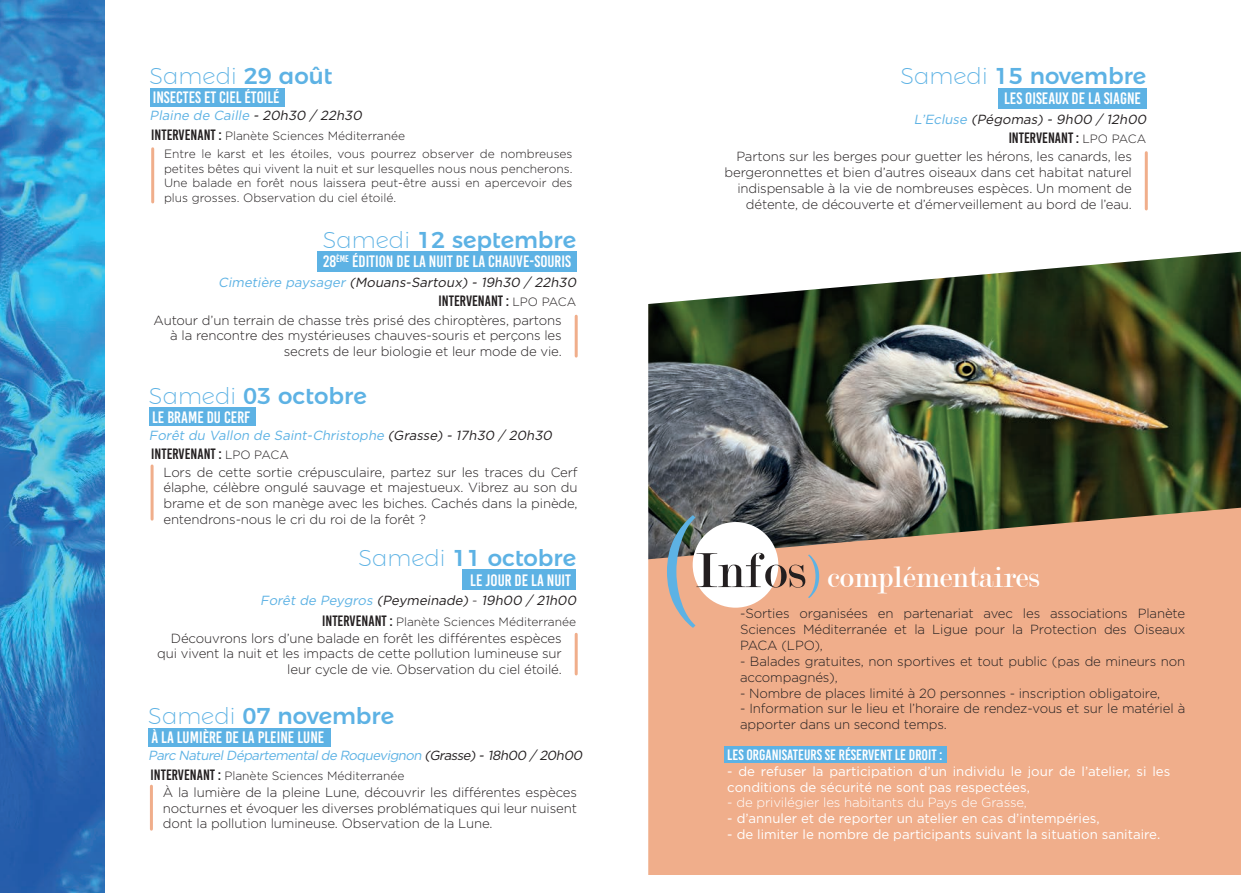
<style>
.page{position:relative;width:1259px;height:893px;background:#fff}
.page>*{position:absolute;margin:0;border:0;box-sizing:border-box;transform-origin:0 0}
.t1{font:31.5px "Modern";color:#fff}
.t2{font:500 22.95px "Montserrat Alternates";color:#5db2e4}
.t3{font:200 22.95px "Montserrat Alternates";color:#5db2e4}
.t4{font:16.5px "Bebas Kai";color:#fff}
.t5{font:15px "Bebas Kai";color:#231f20}
.t6{font:15px "Bebas Kai";color:#fff}
.t7{font:300 13.2px/15.9px "Gotham";letter-spacing:-.01em;color:#231f20;text-align:justify}
.t8{font:13.2px/15.9px "Gotham";color:#fff}
.t9{font:italic 13.2px "Gotham";color:#5db2e4}
.t10{font:italic 13.2px "Gotham";color:#231f20}
.t11{font:300 13.2px "Gotham";letter-spacing:-.01em;color:#fff}
.t12{font:300 12px/14.4px "Gotham";color:#231f20;text-align:justify}
.s1{font-weight:500}
.s2{color:#231f20}
.s3{font-family:"Bebas Kai";font-weight:400;font-size:15px}
.s4{font-weight:200}
.s5{color:#5db2e4}
.s6{font-family:"Gotham";font-weight:300;font-size:12px}
.s7{font-weight:300;font-style:normal}
.s8{font-size:52.5px;color:#231f20}
</style>
<div class="page">
<img style="left:649px;top:252px;width:591px;height:254px">
<div style="left:150px;top:88px;width:134px;height:19px;background:#5db2e4"></div>
<hr style="left:151px;top:149px;width:3px;height:53px;background:#f0ae8b">
<div style="left:149px;top:407px;width:106px;height:19px;background:#5db2e4"></div>
<hr style="left:151px;top:466px;width:3px;height:53px;background:#f0ae8b">
<div style="left:148px;top:728px;width:183px;height:18px;background:#5db2e4"></div>
<hr style="left:150px;top:786px;width:3px;height:43px;background:#f0ae8b">
<div style="left:317px;top:251px;width:259px;height:21px;background:#5db2e4"></div>
<hr style="left:575px;top:316px;width:3px;height:40px;background:#f0ae8b">
<div style="left:463px;top:569px;width:113px;height:21px;background:#5db2e4"></div>
<hr style="left:575px;top:634px;width:3px;height:40px;background:#f0ae8b">
<img style="left:0;top:0;width:105px;height:893px">
<div style="left:998px;top:88px;width:148px;height:20px;background:#5db2e4"></div>
<hr style="left:1144px;top:153px;width:3px;height:56px;background:#f0ae8b">
<div style="left:649px;top:506px;width:591px;height:368px;background:#f0ae8b"></div>
<div style="left:692px;top:522px;width:86px;height:86px;background:#fff;border-radius:50%"></div>
<svg style="left:808px;top:554px;width:11px;height:44px"></svg>
<svg style="left:667px;top:515px;width:28px;height:113px;background:#999892"></svg>
<div style="left:724px;top:746px;width:222px;height:16px;background:#5db2e4"></div>
<h2 class="t3" style="left:150px;top:59px;width:184px">Samedi <span class="s1">29 août</span></h2>
<p class="t4" style="left:153px;top:88px;width:128px">INSECTES ET CIEL ÉTOILÉ</p>
<p class="t9" style="left:150px;top:107px;width:217px">Plaine de Caille <span class="s2">- 20h30 / 22h30</span></p>
<p class="t12" style="left:151px;top:128px;width:255px"><span class="s3">INTERVENANT :</span> Planète Sciences Méditerranée</p>
<p class="t12" style="left:164px;top:147px;width:410px">Entre le karst et les étoiles, vous pourrez observer de nombreuses petites bêtes qui vivent la nuit et sur lesquelles nous nous pencherons.<br>Une balade en forêt nous laissera peut-être aussi en apercevoir des plus grosses. Observation du ciel étoilé.</p>
<h2 class="t2" style="left:323px;top:221px;width:255px"><span class="s4">Samedi</span> 12 septembre</h2>
<p class="t4" style="left:323px;top:253px;width:249px">28<sup>ÈME</sup> ÉDITION DE LA NUIT DE LA CHAUVE-SOURIS</p>
<p class="t10" style="left:218px;top:274px;width:362px"><span class="s5">Cimetière paysager</span> (Mouans-Sartoux) - 19h30 / 22h30</p>
<p class="t5" style="left:438px;top:293px;width:139px">INTERVENANT : <span class="s6">LPO PACA</span></p>
<p class="t7" style="left:153px;top:312px;width:410px;text-align:right">Autour d’un terrain de chasse très prisé des chiroptères, partons à la rencontre des mystérieuses chauves-souris et perçons les secrets de leur biologie et leur mode de vie.</p>
<h2 class="t2" style="left:149px;top:377px;width:219px"><span class="s4">Samedi</span> 03 octobre</h2>
<p class="t4" style="left:152px;top:408px;width:100px">LE BRAME DU CERF</p>
<p class="t9" style="left:149px;top:427px;width:407px">Forêt du Vallon de Saint-Christophe <span class="s2">(Grasse) - 17h30 / 20h30</span></p>
<p class="t5" style="left:151px;top:446px;width:139px">INTERVENANT : <span class="s6">LPO PACA</span></p>
<p class="t7" style="left:163px;top:464px;width:416px">Lors de cette sortie crépusculaire, partez sur les traces du Cerf élaphe, célèbre ongulé sauvage et majestueux. Vibrez au son du brame et de son manège avec les biches. Cachés dans la pinède, entendrons-nous le cri du roi de la forêt ?</p>
<h2 class="t2" style="left:358px;top:539px;width:219px"><span class="s4">Samedi</span> 11 octobre</h2>
<p class="t4" style="left:470px;top:572px;width:102px">LE JOUR DE LA NUIT</p>
<p class="t10" style="left:260px;top:592px;width:320px"><span class="s5">Forêt de Peygros</span> (Peymeinade) <span class="s7">-</span> 19h00 / 21h00</p>
<p class="t12" style="left:322px;top:614px;width:255px"><span class="s3">INTERVENANT :</span> Planète Sciences Méditerranée</p>
<p class="t7" style="left:157px;top:630px;width:406px;text-align:right">Découvrons lors d’une balade en forêt les différentes espèces qui vivent la nuit et les impacts de cette pollution lumineuse sur leur cycle de vie. Observation du ciel étoilé.</p>
<h2 class="t2" style="left:148px;top:698px;width:247px"><span class="s4">Samedi</span> 07 novembre</h2>
<p class="t4" style="left:151px;top:728px;width:174px">À LA LUMIÈRE DE LA PLEINE LUNE</p>
<p class="t9" style="left:148px;top:747px;width:438px">Parc NaturelDépartementalde Roquevignon <span class="s2">(Grasse)- 18h00 / 20h00</span></p>
<p class="t12" style="left:151px;top:768px;width:255px"><span class="s3">INTERVENANT :</span> Planète Sciences Méditerranée</p>
<p class="t7" style="left:163px;top:784px;width:416px">À la lumière de la pleine Lune, découvrir les différentes espèces nocturnes et évoquer les diverses problématiques qui leur nuisent dont la pollution lumineuse. Observation de la Lune.</p>
<h2 class="t2" style="left:900px;top:58px;width:247px"><span class="s4">Samedi</span> 15 novembre</h2>
<p class="t4" style="left:1004px;top:89px;width:138px">LES OISEAUX DE LA SIAGNE</p>
<p class="t10" style="left:914px;top:110px;width:237px"><span class="s5">L’Ecluse</span> (Pégomas) - 9h00 / 12h00</p>
<p class="t5" style="left:1008px;top:130px;width:139px">INTERVENANT : <span class="s6">LPO PACA</span></p>
<p class="t7" style="left:724px;top:148px;width:409px;text-align:right">Partons sur les berges pour guetter les hérons, les canards, les bergeronnettes et bien d’autres oiseaux dans cet habitat naturel indispensable à la vie de nombreuses espèces. Un moment de détente, de découverte et d’émerveillement au bord de l’eau.</p>
<h1 class="t1" style="left:695px;top:561px;width:346px"><span class="s8">Infos</span> complémentaires</h1>
<p class="t7" style="left:740px;top:605px;width:447px">-Sorties organisées en partenariat avec les associations Planète Sciences Méditerranée et la Ligue pour la Protection des Oiseaux PACA (LPO),</p>
<p class="t7" style="left:740px;top:653px;width:447px">- Balades gratuites, non sportives et tout public (pas de mineurs non accompagnés),</p>
<p class="t7" style="left:740px;top:685px;width:421px">- Nombre de places limité à 20 personnes - inscription obligatoire,</p>
<p class="t7" style="left:740px;top:700px;width:447px">- Information sur le lieu et l’horaire de rendez-vous et sur le matériel à apporter dans un second temps.</p>
<p class="t6" style="left:727px;top:747px;width:217px">LES ORGANISATEURS SE RÉSERVENT LE DROIT :</p>
<p class="t8" style="left:727px;top:763px;width:444px">- de refuser la participation d’un individu le jour de l’atelier, si les conditions de sécurité ne sont pas respectées,</p>
<p class="t11" style="left:727px;top:794px;width:301px">- de privilégier les habitants du Pays de Grasse,</p>
<p class="t8" style="left:727px;top:810px;width:374px">- d’annuler et de reporter un atelier en cas d’intempéries,</p>
<p class="t8" style="left:727px;top:826px;width:434px">- de limiter le nombre de participants suivant la situation sanitaire.</p>
</div>
